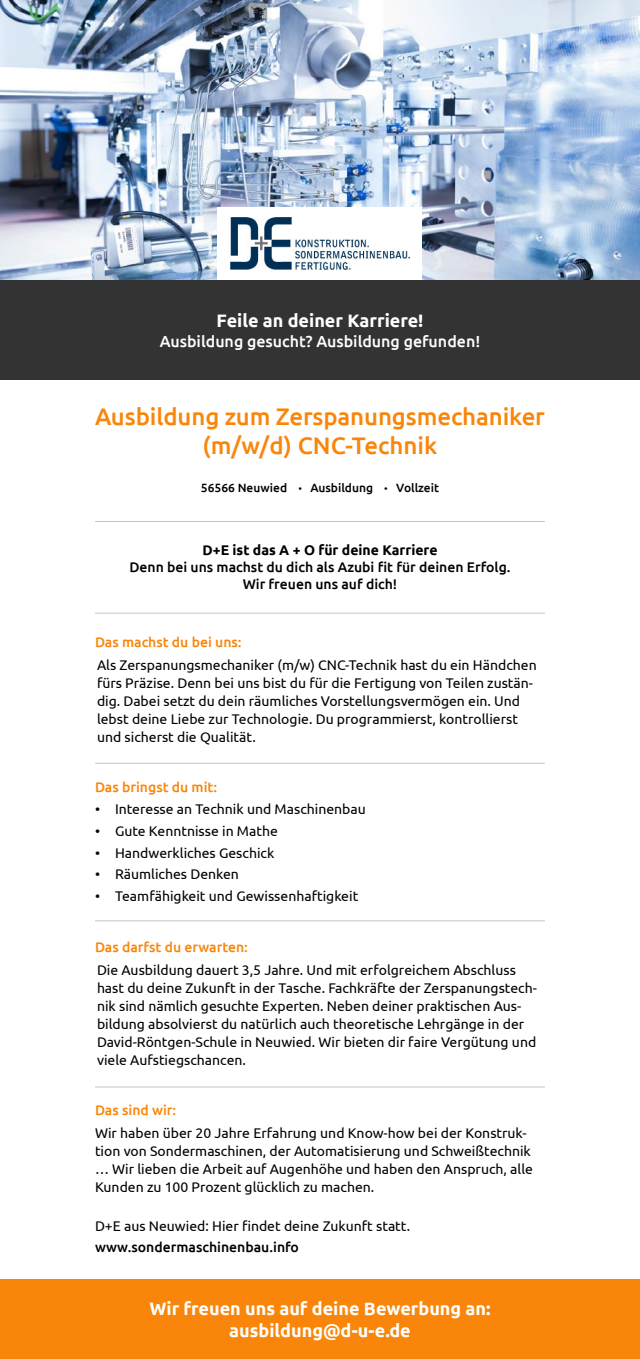
<style>
.page{position:relative;width:640px;height:1359px;background:#fff}
.page>*{position:absolute;margin:0;border:0;box-sizing:border-box;transform-origin:0 0}
.t1{font:500 24px/28.8px "Ubuntu";letter-spacing:-.005em;color:#f9860a;text-align:center}
.t2{font:700 18px/21.6px "Ubuntu";color:#fff;text-align:center}
.t3{font:500 16px "Ubuntu";color:#fff}
.t4{font:14px/18px "Ubuntu";color:#000}
.t5{font:500 14px/16.8px "Ubuntu";color:#000;text-align:center}
.t6{font:500 14px "Ubuntu";color:#f9860a}
.t7{font:700 14px "Ubuntu";color:#000}
.t8{font:500 12px "Ubuntu";color:#000}
.s1{font-weight:400;font-size:10px}
</style>
<div class="page">
<img style="left:0;top:0;width:640px;height:280px">
<div style="left:218px;top:207px;width:204px;height:73px;background:#fff"></div>
<img style="left:230px;top:218px;width:180px;height:51px">
<div style="left:0;top:280px;width:640px;height:100px;background:#333"></div>
<hr style="left:95px;top:521px;width:450px;height:1px;background:#c6c6c6">
<hr style="left:95px;top:613px;width:450px;height:1px;background:#c6c6c6">
<hr style="left:95px;top:763px;width:450px;height:1px;background:#c6c6c6">
<hr style="left:95px;top:921px;width:450px;height:1px;background:#c6c6c6">
<hr style="left:95px;top:1087px;width:450px;height:1px;background:#c6c6c6">
<div style="left:0;top:1279px;width:640px;height:80px;background:#f9860a"></div>
<p class="t2" style="left:217px;top:309px;width:208px">Feile an deiner Karriere!</p>
<p class="t3" style="left:160px;top:331px;width:322px">Ausbildung gesucht? Ausbildung gefunden!</p>
<h1 class="t1" style="left:95px;top:401px;width:451px">Ausbildung zum Zerspanungsmechaniker (m/w/d) CNC-Technik</h1>
<p class="t8" style="left:201px;top:481px;width:240px">56566 Neuwied <span class="s1">•</span> Ausbildung <span class="s1">•</span> Vollzeit</p>
<p class="t7" style="left:202px;top:542px;width:237px">D+E ist das A + O für deine Karriere</p>
<p class="t5" style="left:129px;top:558px;width:383px">Denn bei uns machst du dich als Azubi fit für deinen Erfolg.<br>Wir freuen uns auf dich!</p>
<p class="t6" style="left:95px;top:633px;width:148px">Das machst du bei uns:</p>
<p class="t4" style="left:97px;top:655px;width:441px">Als Zerspanungsmechaniker (m/w) CNC-Technik hast du ein Händchen fürs Präzise. Denn bei uns bist du für die Fertigung von Teilen zustän&shy;dig. Dabei setzt du dein räumliches Vorstellungsvermögen ein. Und lebst deine Liebe zur Technologie. Du programmierst, kontrollierst und sicherst die Qualität.</p>
<p class="t6" style="left:95px;top:778px;width:124px">Das bringst du mit:</p>
<p class="t4" style="left:95px;top:800px;width:272px">• Interesse an Technik und Maschinenbau</p>
<p class="t4" style="left:95px;top:821px;width:184px">• Gute Kenntnisse in Mathe</p>
<p class="t4" style="left:95px;top:843px;width:181px">• Handwerkliches Geschick</p>
<p class="t4" style="left:95px;top:865px;width:146px">• Räumliches Denken</p>
<p class="t4" style="left:95px;top:887px;width:265px">• Teamfähigkeit und Gewissenhaftigkeit</p>
<p class="t6" style="left:95px;top:938px;width:155px">Das darfst du erwarten:</p>
<p class="t4" style="left:97px;top:960px;width:441px">Die Ausbildung dauert 3,5 Jahre. Und mit erfolgreichem Abschluss hast du deine Zukunft in der Tasche. Fachkräfte der Zerspanungstech&shy;nik sind nämlich gesuchte Experten. Neben deiner praktischen Aus&shy;bildung absolvierst du natürlich auch theoretische Lehrgänge in der David-Röntgen-Schule in Neuwied. Wir bieten dir faire Vergütung und viele Aufstiegschancen.</p>
<p class="t6" style="left:95px;top:1101px;width:83px">Das sind wir:</p>
<p class="t4" style="left:95px;top:1124px;width:439px">Wir haben über 20 Jahre Erfahrung und Know-how bei der Konstruk&shy;tion von Sondermaschinen, der Automatisierung und Schweißtechnik … Wir lieben die Arbeit auf Augenhöhe und haben den Anspruch, alle Kunden zu 100 Prozent glücklich zu machen.</p>
<p class="t4" style="left:95px;top:1216px;width:317px">D+E aus Neuwied: Hier findet deine Zukunft statt.</p>
<p class="t5" style="left:95px;top:1239px;width:206px">www.sondermaschinenbau.info</p>
<p class="t2" style="left:149px;top:1298px;width:343px">Wir freuen uns auf deine Bewerbung an: ausbildung@d-u-e.de</p>
</div>
